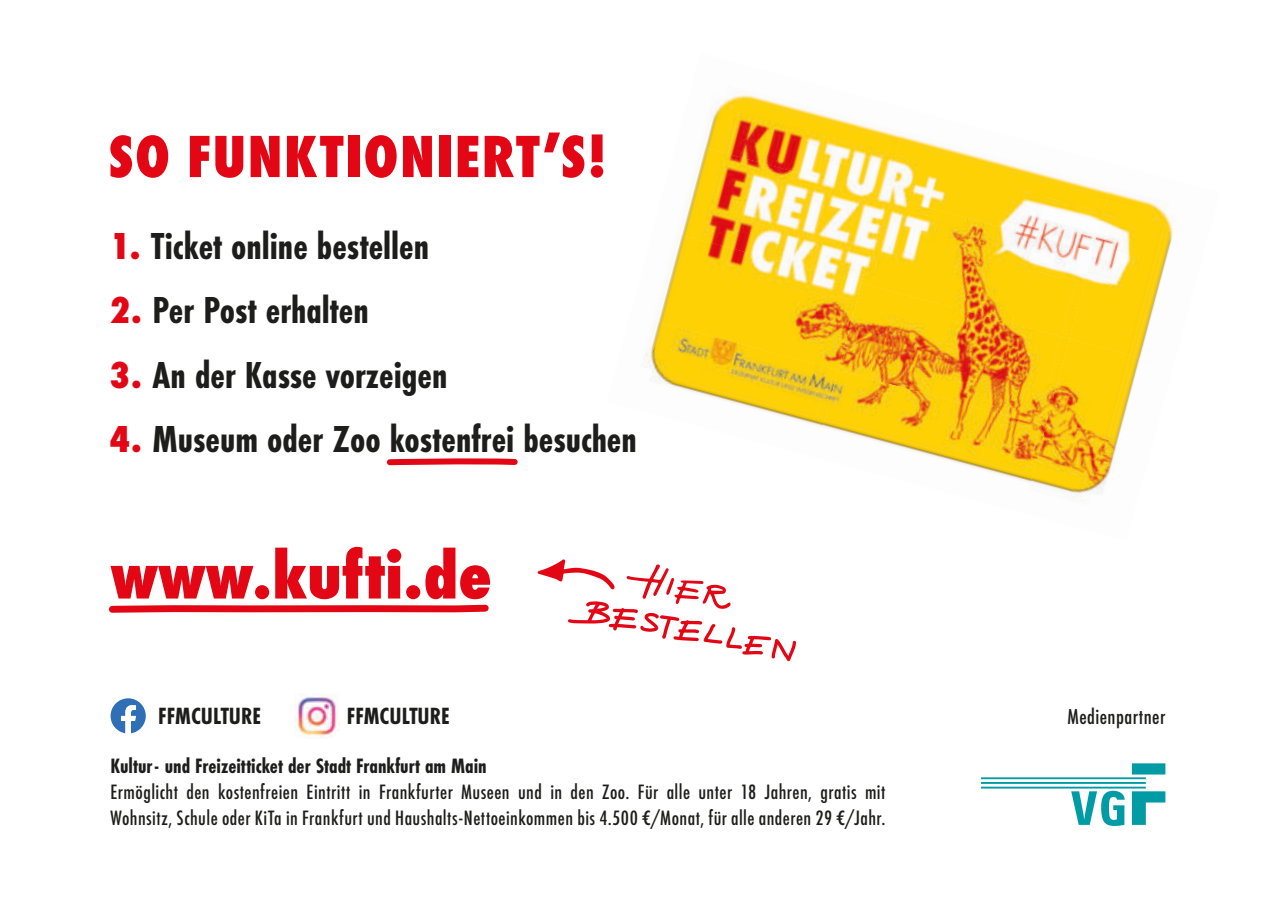
<style>
.page{position:relative;width:1276px;height:910px;background:#fff}
.page>*{position:absolute;margin:0;border:0;box-sizing:border-box;transform-origin:0 0}
.t1{font:800 69.9px "Futura PT Cond";color:#e30614}
.t2{font:800 61.8px "Futura PT Cond";letter-spacing:.025em;color:#e30614}
.t3{font:700 39px "Futura PT Cond";color:#1d1d1b}
.t4{font:700 24.3px "Futura PT Cond";color:#1d1d1b}
.t5{font:500 22.5px "Futura PT Cond";letter-spacing:.02em;color:#1d1d1b}
.t6{font:500 21.6px/25.8px "Futura PT Cond";letter-spacing:.02em;color:#1d1d1b}
.t7{font:700 21.6px "Futura PT Cond";color:#1d1d1b}
.s1{font-weight:800;color:#e30614}
</style>
<div class="page">
<svg style="left:386px;top:458px;width:132px;height:8px"></svg>
<img style="left:707px;top:90px;width:177px;height:50px">
<img style="left:884px;top:131px;width:185px;height:65px">
<img style="left:1069px;top:180px;width:105px;height:159px">
<img style="left:684px;top:140px;width:201px;height:87px">
<img style="left:861px;top:196px;width:231px;height:143px">
<img style="left:661px;top:227px;width:200px;height:87px">
<img style="left:838px;top:283px;width:231px;height:87px">
<img style="left:1022px;top:339px;width:124px;height:156px">
<img style="left:644px;top:314px;width:194px;height:111px">
<img style="left:814px;top:370px;width:232px;height:125px">
<svg style="left:111px;top:698px;width:35px;height:35px"></svg>
<img style="left:294px;top:693px;width:45px;height:44px">
<svg style="left:108px;top:604px;width:381px;height:9px;background:#e9414c"></svg>
<svg style="left:537px;top:559px;width:259px;height:102px"></svg>
<svg style="left:981px;top:763px;width:184px;height:63px"></svg>
<h2 class="t2" style="left:108px;top:120px;width:500px">SO FUNKTIONIERT’S!</h2>
<h3 class="t3" style="left:110px;top:230px;width:321px"><span class="s1">1.</span> Ticket online bestellen</h3>
<h3 class="t3" style="left:110px;top:294px;width:261px"><span class="s1">2.</span> Per Post erhalten</h3>
<h3 class="t3" style="left:110px;top:359px;width:339px"><span class="s1">3.</span> An der Kasse vorzeigen</h3>
<h3 class="t3" style="left:110px;top:423px;width:529px"><span class="s1">4.</span> Museum oder Zoo kostenfrei besuchen</h3>
<h1 class="t1" style="left:110px;top:533px;width:383px">www.kufti.de</h1>
<p class="t4" style="left:158px;top:706px;width:104px">FFMCULTURE</p>
<p class="t4" style="left:347px;top:706px;width:104px">FFMCULTURE</p>
<p class="t7" style="left:111px;top:757px;width:377px">Kultur- und Freizeitticket der Stadt Frankfurt am Main</p>
<p class="t6" style="left:111px;top:780px;width:776px">Ermöglicht den kostenfreien Eintritt in Frankfurter Museen und in den Zoo. Für alle unter 18 Jahren, gratis mit<br>Wohnsitz, Schule oder KiTa in Frankfurt und Haushalts-Nettoeinkommen bis 4.500 €/Monat, für alle anderen 29 €/Jahr.</p>
<p class="t5" style="left:1067px;top:707px;width:99px">Medienpartner</p>
</div>
